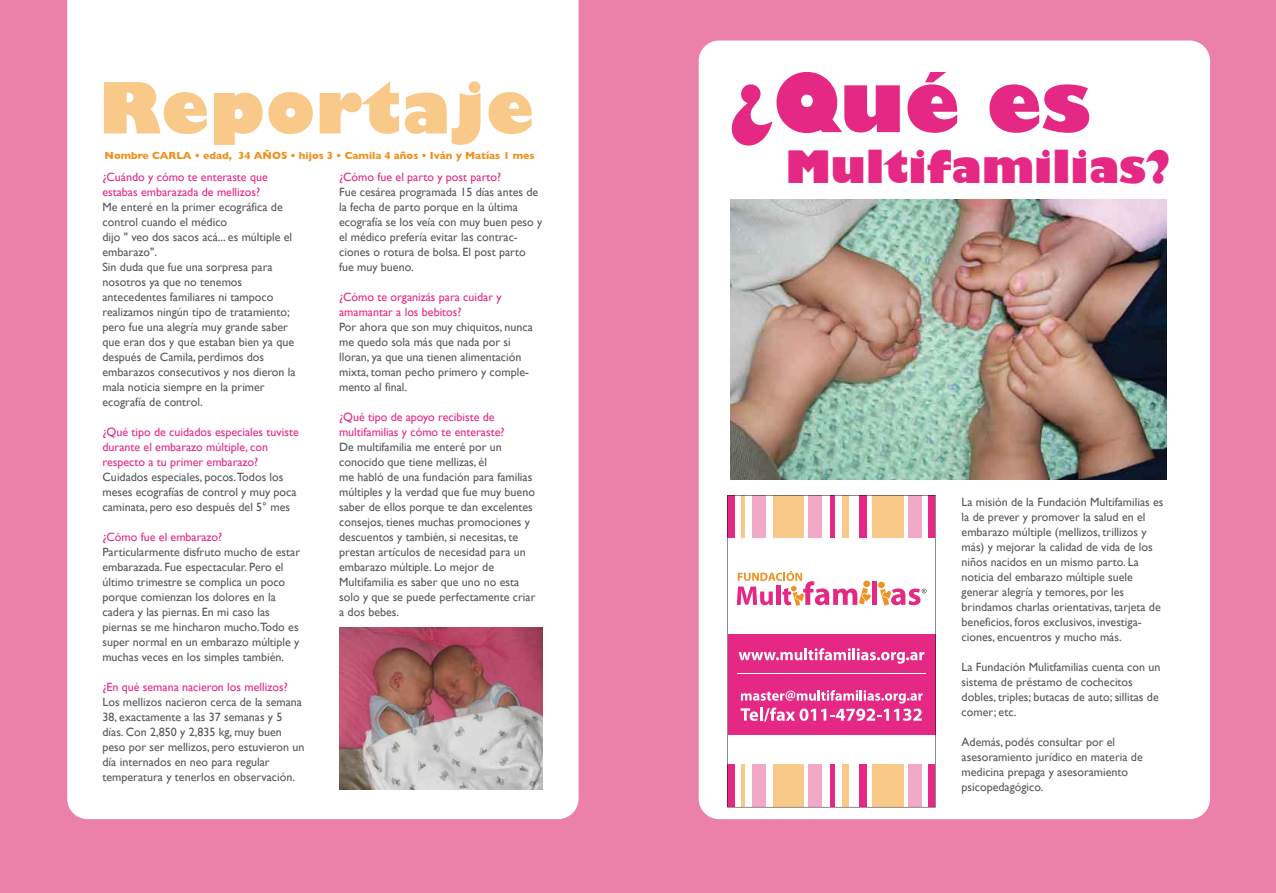
<style>
.page{position:relative;width:1276px;height:893px;background:#eb81a9}
.page>*{position:absolute;margin:0;border:0;box-sizing:border-box;transform-origin:0 0}
.t1{font:800 79.5px "Gill Sans";color:#e42884}
.t2{font:800 69px "Gill Sans";letter-spacing:.005em;color:#f9c98a}
.t3{font:800 43.5px "Gill Sans";color:#e42884}
.t4{font:12px/15px "Gill Sans";color:#57585a}
.t5{font:12px/15px "Gill Sans";color:#e42884}
.t6{font:700 10.5px "Gill Sans";color:#ed9321}
</style>
<div class="page">
<div style="left:698px;top:41px;width:512px;height:778px;background:#fff;border-radius:20px"></div>
<svg style="left:727px;top:495px;width:208px;height:312px"></svg>
<hr style="left:737px;top:673px;width:188px;height:1px;background:#fff">
<img style="left:730px;top:199px;width:436px;height:281px">
<div style="left:67px;top:0;width:511px;height:819px;background:#fff"></div>
<img style="left:339px;top:627px;width:203px;height:163px">
<h2 class="t2" style="left:99px;top:65px;width:437px">Reportaje</h2>
<p class="t5" style="left:102px;top:169px;width:167px">¿Cuándo y cómo te enteraste que estabas embarazada de mellizos?</p>
<p class="t4" style="left:102px;top:199px;width:195px">Me enteré en la primer ecográfica de control cuando el médico<br>dijo " veo dos sacos acá... es múltiple el embarazo".<br>Sin duda que fue una sorpresa para nosotros ya que no tenemos antecedentes familiares ni tampoco realizamos ningún tipo de tratamiento; pero fue una alegría muy grande saber que eran dos y que estaban bien ya que después de Camila, perdimos dos embarazos consecutivos y nos dieron la mala noticia siempre en la primer ecografía de control.</p>
<p class="t5" style="left:102px;top:424px;width:198px">¿Qué tipo de cuidados especiales tuviste durante el embarazo múltiple, con respecto a tu primer embarazo?</p>
<p class="t4" style="left:102px;top:469px;width:196px">Cuidados especiales, pocos.Todos los meses ecografías de control y muy poca caminata, pero eso después del 5° mes</p>
<p class="t5" style="left:102px;top:529px;width:121px">¿Cómo fue el embarazo?</p>
<p class="t4" style="left:102px;top:544px;width:199px">Particularmente disfruto mucho de estar embarazada. Fue espectacular. Pero el último trimestre se complica un poco porque comienzan los dolores en la cadera y las piernas. En mi caso las piernas se me hincharon mucho.Todo es super normal en un embarazo múltiple y muchas veces en los simples también.</p>
<p class="t5" style="left:102px;top:679px;width:187px">¿En qué semana nacieron los mellizos?</p>
<p class="t4" style="left:102px;top:694px;width:203px">Los mellizos nacieron cerca de la semana 38, exactamente a las 37 semanas y 5 días. Con 2,850 y 2,835 kg, muy buen peso por ser mellizos, pero estuvieron un día internados en neo para regular temperatura y tenerlos en observación.</p>
<p class="t6" style="left:105px;top:149px;width:431px">Nombre CARLA • edad, 34 AÑOS • hijos 3 • Camila 4 años • Iván y Matías 1 mes</p>
<p class="t5" style="left:339px;top:169px;width:164px">¿Cómo fue el parto y post parto?</p>
<p class="t4" style="left:339px;top:184px;width:205px">Fue cesárea programada 15 días antes de la fecha de parto porque en la última ecografía se los veía con muy buen peso y el médico prefería evitar las contrac&shy;ciones o rotura de bolsa. El post parto fue muy bueno.</p>
<p class="t5" style="left:339px;top:289px;width:164px">¿Cómo te organizás para cuidar y amamantar a los bebitos?</p>
<p class="t4" style="left:339px;top:319px;width:195px">Por ahora que son muy chiquitos, nunca me quedo sola más que nada por si lloran, ya que una tienen alimentación mixta, toman pecho primero y comple&shy;mento al final.</p>
<p class="t5" style="left:339px;top:409px;width:167px">¿Qué tipo de apoyo recibiste de multifamilias y cómo te enteraste?</p>
<p class="t4" style="left:339px;top:439px;width:198px">De multifamilia me enteré por un conocido que tiene mellizas, él<br>me habló de una fundación para familias múltiples y la verdad que fue muy bueno saber de ellos porque te dan excelentes consejos, tienes muchas promociones y descuentos y también, si necesitas, te prestan artículos de necesidad para un embarazo múltiple. Lo mejor de Multifamilia es saber que uno no esta solo y que se puede perfectamente criar a dos bebes.</p>
<h1 class="t1" style="left:727px;top:53px;width:365px">¿Qué es</h1>
<h3 class="t3" style="left:785px;top:140px;width:387px">Multifamilias?</h3>
<p class="t4" style="left:961px;top:494px;width:203px">La misión de la Fundación Multifamilias es la de prever y promover la salud en el embarazo múltiple (mellizos, trillizos y más) y mejorar la calidad de vida de los niños nacidos en un mismo parto. La noticia del embarazo múltiple suele generar alegría y temores, por les brindamos charlas orientativas, tarjeta de beneficios, foros exclusivos, investiga&shy;ciones, encuentros y mucho más.</p>
<p class="t4" style="left:961px;top:659px;width:200px">La Fundación Mulitfamilias cuenta con un sistema de préstamo de cochecitos dobles, triples; butacas de auto; sillitas de comer; etc.</p>
<p class="t4" style="left:961px;top:734px;width:183px">Además, podés consultar por el asesoramiento jurídico en materia de medicina prepaga y asesoramiento psicopedagógico.</p>
</div>
